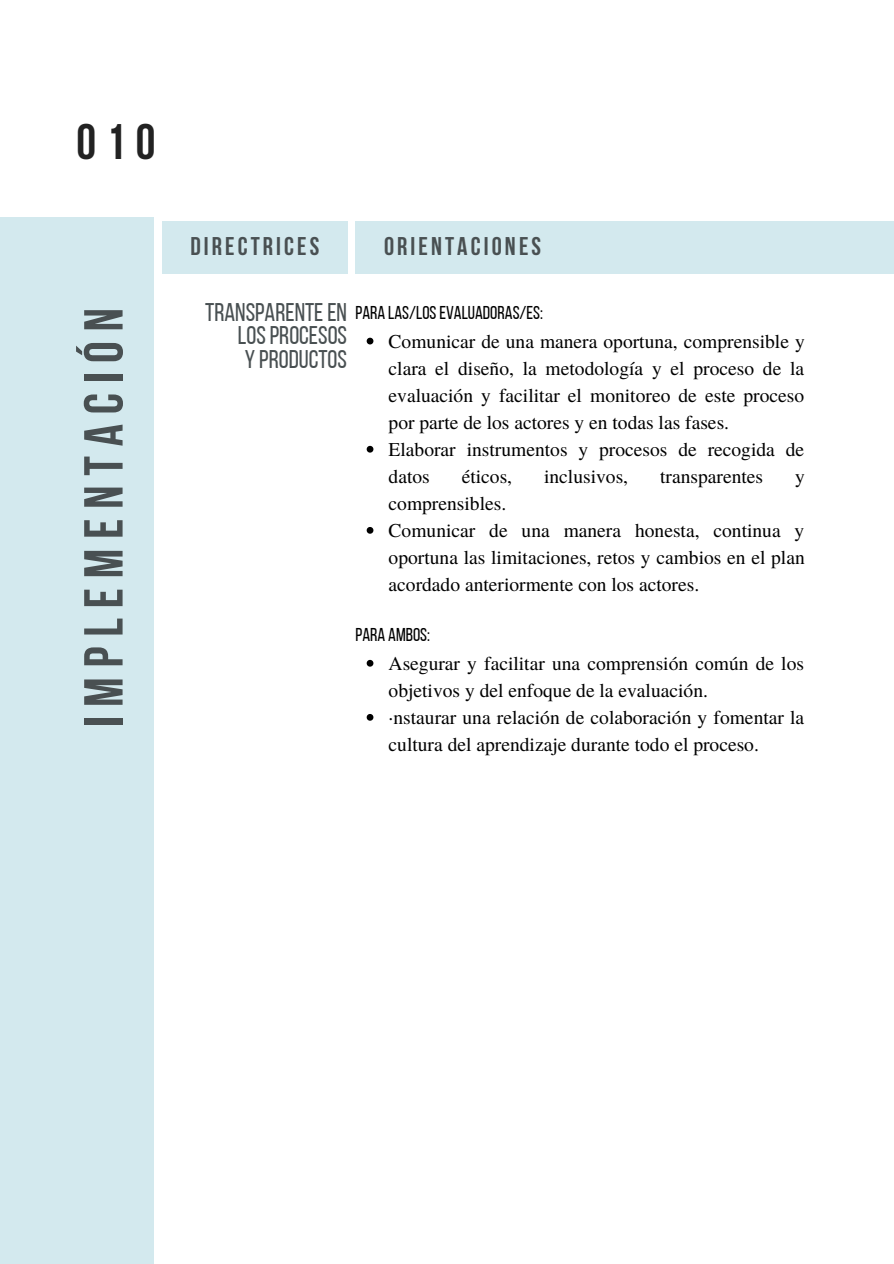
<style>
.page{position:relative;width:894px;height:1264px;background:#fff}
.page>*{position:absolute;margin:0;border:0;box-sizing:border-box;transform-origin:0 0}
.t1{font:700 54.75px "Bebas Neue";letter-spacing:.18em;color:#495052}
.t2{font:700 49.65px "Bebas Neue";color:#222}
.t3{font:25.5px "Bebas Neue";color:#495052}
.t4{font:700 25.5px "Bebas Neue";letter-spacing:.12em;color:#495052}
.t5{font:19.5px/27px "Te X Gyre Termes";color:#000}
.t6{font:18.6px "Bebas Neue";color:#000}
</style>
<div class="page">
<div style="left:0;top:217px;width:154px;height:1046px;background:#d3e9ee"></div>
<div style="left:162px;top:221px;width:185px;height:53px;background:#d3e9ee"></div>
<div style="left:355px;top:221px;width:538px;height:53px;background:#d3e9ee"></div>
<svg style="left:366px;top:338px;width:7px;height:6px"></svg>
<svg style="left:366px;top:446px;width:7px;height:6px"></svg>
<svg style="left:366px;top:527px;width:7px;height:6px"></svg>
<svg style="left:366px;top:660px;width:7px;height:6px"></svg>
<svg style="left:366px;top:714px;width:7px;height:6px"></svg>
<p class="t2" style="left:77px;top:122px;width:80px">010</p>
<p class="t1" style="left:81px;top:727px;width:420px;rotate:-90deg">IMPLEMENTACIÓN</p>
<p class="t4" style="left:190px;top:236px;width:130px">DIRECTRICES</p>
<p class="t4" style="left:384px;top:236px;width:158px">ORIENTACIONES</p>
<p class="t3" style="left:205px;top:301px;width:143px">TRANSPARENTEEN</p>
<p class="t3" style="left:238px;top:325px;width:111px">LOSPROCESOS</p>
<p class="t3" style="left:245px;top:349px;width:104px">Y PRODUCTOS</p>
<p class="t6" style="left:355px;top:304px;width:189px">PARA LAS/LOSEVALUADORAS/ES:</p>
<p class="t5" style="left:388px;top:327px;width:417px;text-align:justify">Comunicar de una manera oportuna, comprensible y clara el diseño, la metodología y el proceso de la evaluación y facilitar el monitoreo de este proceso por parte de los actores y en todas las fases.</p>
<p class="t5" style="left:388px;top:435px;width:417px">Elaborar instrumentos y procesos de recogida de datos</p>
<p class="t5" style="left:461px;top:462px;width:52px">éticos,</p>
<p class="t5" style="left:544px;top:462px;width:86px">inclusivos,</p>
<p class="t5" style="left:660px;top:462px;width:104px">transparentes</p>
<p class="t5" style="left:794px;top:462px;width:11px">y</p>
<p class="t5" style="left:388px;top:489px;width:119px">comprensibles.</p>
<p class="t5" style="left:388px;top:516px;width:417px;text-align:justify">Comunicar de una manera honesta, continua y oportuna las limitaciones, retos y cambios en el plan acordado anteriormente con los actores.</p>
<p class="t6" style="left:355px;top:626px;width:76px">PARA AMBOS:</p>
<p class="t5" style="left:388px;top:649px;width:417px">Asegurar y facilitar una comprensión común de los objetivos y del enfoque de la evaluación.</p>
<p class="t5" style="left:388px;top:703px;width:417px">·nstaurar una relación de colaboración y fomentar la cultura del aprendizaje durante todo el proceso.</p>
</div>
